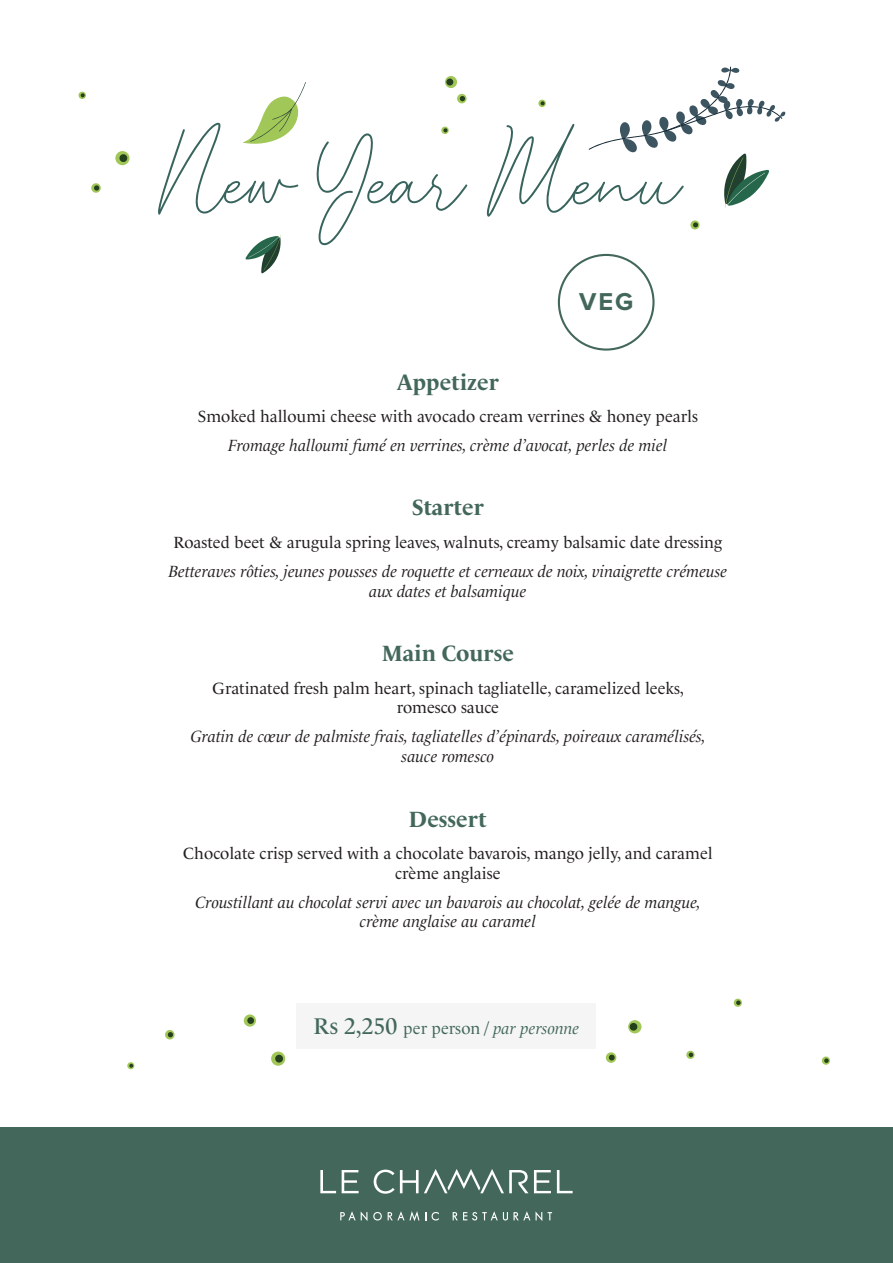
<style>
.page{position:relative;width:893px;height:1263px;background:#fff}
.page>*{position:absolute;margin:0;border:0;box-sizing:border-box;transform-origin:0 0}
.t1{font:101.4px "Luthon Southard Script";color:#38645d}
.t2{font:700 25.35px "Proxima Nova";color:#43685b}
.t3{font:700 22.5px "Le Monde Livre Std";color:#43685b}
.t4{font:italic 16.5px/19.8px "Le Monde Livre Std";color:#231f20;text-align:center}
.t5{font:16.5px/19.8px "Le Monde Livre Std";color:#231f20;text-align:center}
.t6{font:italic 16.5px "Le Monde Livre Std";color:#43685b}
.s1{font-style:normal;font-size:23.25px}
.s2{font-style:normal}
</style>
<div class="page">
<div style="left:0;top:1127px;width:893px;height:136px;background:#43685b"></div>
<div style="left:297px;top:1003px;width:299px;height:45px;background:#f4f5f4"></div>
<svg style="left:534px;top:1170px;width:17px;height:23px"></svg>
<svg style="left:557px;top:1170px;width:16px;height:23px"></svg>
<svg style="left:374px;top:1169px;width:154px;height:25px"></svg>
<svg style="left:320px;top:1170px;width:16px;height:23px"></svg>
<svg style="left:342px;top:1170px;width:17px;height:23px"></svg>
<svg style="left:340px;top:1211px;width:27px;height:10px"></svg>
<svg style="left:373px;top:1212px;width:9px;height:8px"></svg>
<svg style="left:388px;top:1211px;width:31px;height:10px"></svg>
<svg style="left:432px;top:1212px;width:7px;height:8px"></svg>
<svg style="left:453px;top:1211px;width:89px;height:10px"></svg>
<svg style="left:548px;top:1212px;width:4px;height:8px"></svg>
<svg style="left:588px;top:66px;width:198px;height:142px"></svg>
<svg style="left:245px;top:234px;width:36px;height:40px"></svg>
<svg style="left:243px;top:82px;width:63px;height:62px"></svg>
<svg style="left:445px;top:76px;width:12px;height:12px"></svg>
<div style="left:446px;top:79px;width:7px;height:7px;background:#24401c;border-radius:50%"></div>
<svg style="left:457px;top:94px;width:10px;height:9px"></svg>
<svg style="left:460px;top:96px;width:5px;height:5px"></svg>
<svg style="left:441px;top:127px;width:8px;height:7px"></svg>
<svg style="left:443px;top:128px;width:5px;height:4px"></svg>
<svg style="left:79px;top:92px;width:7px;height:7px"></svg>
<svg style="left:81px;top:93px;width:4px;height:4px"></svg>
<svg style="left:538px;top:100px;width:8px;height:7px"></svg>
<svg style="left:541px;top:101px;width:4px;height:4px"></svg>
<svg style="left:690px;top:220px;width:9px;height:9px"></svg>
<svg style="left:693px;top:222px;width:5px;height:5px"></svg>
<svg style="left:115px;top:151px;width:15px;height:14px"></svg>
<div style="left:119px;top:154px;width:8px;height:8px;background:#24401c;border-radius:50%"></div>
<svg style="left:91px;top:183px;width:10px;height:10px"></svg>
<svg style="left:94px;top:185px;width:5px;height:6px"></svg>
<svg style="left:628px;top:1020px;width:13px;height:13px"></svg>
<div style="left:630px;top:1023px;width:7px;height:8px;background:#24401c;border-radius:50%"></div>
<svg style="left:606px;top:1052px;width:10px;height:11px"></svg>
<svg style="left:609px;top:1055px;width:6px;height:5px"></svg>
<svg style="left:686px;top:1051px;width:8px;height:8px"></svg>
<svg style="left:689px;top:1052px;width:4px;height:5px"></svg>
<svg style="left:244px;top:1014px;width:12px;height:13px"></svg>
<div style="left:247px;top:1017px;width:7px;height:7px;background:#24401c;border-radius:50%"></div>
<svg style="left:127px;top:1062px;width:7px;height:7px"></svg>
<svg style="left:129px;top:1064px;width:4px;height:4px"></svg>
<svg style="left:271px;top:1051px;width:14px;height:15px"></svg>
<div style="left:275px;top:1055px;width:8px;height:7px;background:#24401c;border-radius:50%"></div>
<svg style="left:165px;top:1030px;width:10px;height:9px"></svg>
<svg style="left:168px;top:1032px;width:5px;height:5px"></svg>
<div style="left:734px;top:999px;width:8px;height:8px;background:#a1c759;border-radius:50%"></div>
<svg style="left:736px;top:1000px;width:5px;height:5px"></svg>
<svg style="left:822px;top:1056px;width:8px;height:9px"></svg>
<svg style="left:824px;top:1058px;width:5px;height:5px"></svg>
<div style="left:558px;top:254px;width:97px;height:97px;border:2px solid #43685b;border-radius:50%"></div>
<p class="t1" style="left:159px;top:109px;width:525px">New Year Menu</p>
<p class="t2" style="left:579px;top:283px;width:56px">VEG</p>
<p class="t3" style="left:397px;top:369px;width:104px">Appetizer</p>
<p class="t5" style="left:198px;top:406px;width:502px">Smoked halloumi cheese with avocado cream verrines &amp; honey pearls</p>
<p class="t4" style="left:228px;top:435px;width:441px">Fromage halloumi fumé en verrines, crème d’avocat, perles de miel</p>
<p class="t3" style="left:412px;top:494px;width:74px">Starter</p>
<p class="t5" style="left:174px;top:532px;width:550px">Roasted beet &amp; arugula spring leaves, walnuts, creamy balsamic date dressing</p>
<p class="t4" style="left:168px;top:561px;width:560px">Betteraves rôties, jeunes pousses de roquette et cerneaux de noix, vinaigrette crémeuse aux dates et balsamique</p>
<p class="t3" style="left:382px;top:640px;width:134px">Main Course</p>
<p class="t5" style="left:213px;top:678px;width:473px">Gratinated fresh palm heart, spinach tagliatelle, caramelized leeks, romesco sauce</p>
<p class="t4" style="left:191px;top:726px;width:517px">Gratin de cœur de palmiste frais, tagliatelles d’épinards, poireaux caramélisés, sauce romesco</p>
<p class="t3" style="left:409px;top:806px;width:79px">Dessert</p>
<p class="t5" style="left:183px;top:843px;width:531px">Chocolate crisp served with a chocolate bavarois, mango jelly, and caramel crème anglaise</p>
<p class="t4" style="left:195px;top:892px;width:507px">Croustillant au chocolat servi avec un bavarois au chocolat, gelée de mangue, crème anglaise au caramel</p>
<p class="t6" style="left:314px;top:1019px;width:267px"><span class="s1">Rs 2,250</span> <span class="s2">per person /</span> par personne</p>
</div>
